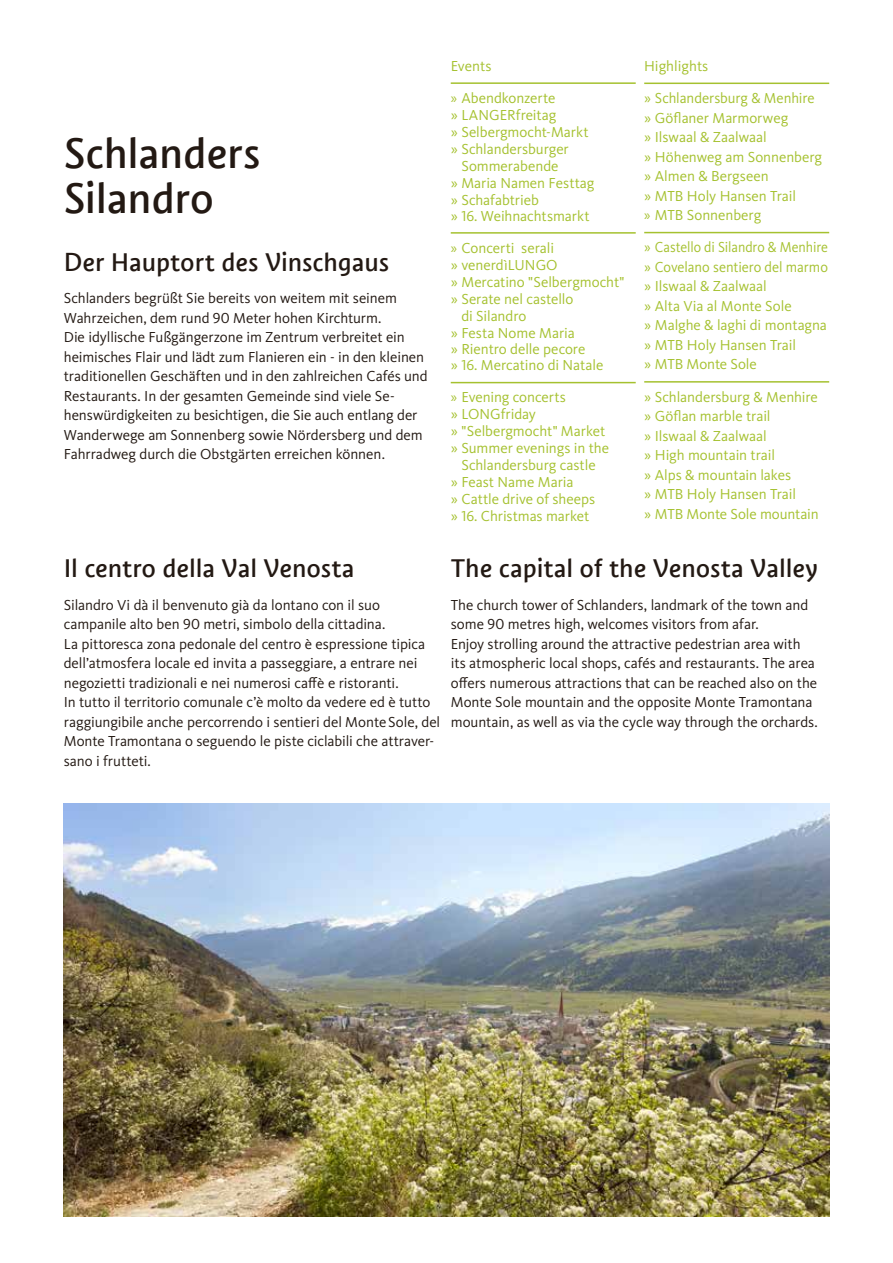
<style>
.page{position:relative;width:893px;height:1263px;background:#fff}
.page>*{position:absolute;margin:0;border:0;box-sizing:border-box;transform-origin:0 0}
.t1{font:45px/45px "Suedtirol Next TT";letter-spacing:-.01em;color:#231913}
.t2{font:27px "Suedtirol Next TT";letter-spacing:-.005em;color:#231913}
.t3{font:15px/19.5px "Kievit OT";letter-spacing:-.005em;color:#231913}
.t4{font:15px/19.5px "Kievit OT";letter-spacing:-.005em;color:#a5c12f}
.t5{font:15px/19.5px "Kievit OT";letter-spacing:-.005em;color:#a5c12f;scale:.93 1}
.s1{font-family:"Myriad Pro"}
</style>
<div class="page">
<img style="left:64px;top:804px;width:765px;height:412px">
<hr style="left:451px;top:82px;width:185px;height:2px;background:#a5c12f">
<hr style="left:451px;top:232px;width:185px;height:2px;background:#a5c12f">
<hr style="left:451px;top:382px;width:185px;height:1px;background:#a5c12f">
<hr style="left:644px;top:83px;width:185px;height:1px;background:#a5c12f">
<hr style="left:644px;top:232px;width:185px;height:1px;background:#a5c12f">
<hr style="left:644px;top:381px;width:185px;height:2px;background:#a5c12f">
<h1 class="t1" style="left:64px;top:130px;width:198px">Schlanders<br>Silandro</h1>
<h2 class="t2" style="left:64px;top:247px;width:327px">Der Hauptort des Vinschgaus</h2>
<p class="t3" style="left:64px;top:289px;width:365px">Schlanders begrüßt Sie bereits von weitem mit seinem Wahrzeichen, dem rund 90 Meter hohen Kirchturm.<br>Die idyllische Fußgängerzone im Zentrum verbreitet ein heimisches Flair und lädt zum Flanieren ein - in den kleinen traditionellen Geschäften und in den zahlreichen Cafés und Restaurants. In der gesamten Gemeinde sind viele Se&shy;henswürdigkeiten zu besichtigen, die Sie auch entlang der Wanderwege am Sonnenberg sowie Nördersberg und dem Fahrradweg durch die Obstgärten erreichen können.</p>
<p class="t4" style="left:451px;top:50px;width:106px;line-height:32.2px">Events<br><span class="s1">»</span> Abendkonzerte</p>
<p class="t4" style="left:451px;top:105px;width:107px">» LANGERfreitag</p>
<p class="t4" style="left:451px;top:122px;width:139px">» Selbergmocht-Markt</p>
<p class="t4" style="left:451px;top:139px;width:120px">» Schlandersburger</p>
<p class="t4" style="left:461px;top:156px;width:99px">Sommerabende</p>
<p class="t4" style="left:451px;top:173px;width:145px">» Maria Namen Festtag</p>
<p class="t4" style="left:451px;top:190px;width:90px">» Schafabtrieb</p>
<p class="t4" style="left:451px;top:206px;width:140px">» 16. Weihnachtsmarkt</p>
<p class="t4" style="left:451px;top:238px;width:105px"><span class="s1">»</span> Concerti serali</p>
<p class="t4" style="left:451px;top:255px;width:108px">» venerdìLUNGO</p>
<p class="t4" style="left:451px;top:272px;width:175px">» Mercatino "Selbergmocht"</p>
<p class="t4" style="left:451px;top:289px;width:124px">» Serate nel castello</p>
<p class="t4" style="left:461px;top:306px;width:66px">di Silandro</p>
<p class="t4" style="left:451px;top:323px;width:126px">» Festa Nome Maria</p>
<p class="t4" style="left:451px;top:340px;width:136px">» Rientro delle pecore</p>
<p class="t4" style="left:451px;top:356px;width:154px">» 16. Mercatino di Natale</p>
<p class="t4" style="left:451px;top:388px;width:117px"><span class="s1">»</span> Evening concerts</p>
<p class="t4" style="left:451px;top:405px;width:87px">» LONGfriday</p>
<p class="t4" style="left:451px;top:422px;width:156px">» "Selbergmocht" Market</p>
<p class="t4" style="left:451px;top:439px;width:160px">» Summer evenings in the</p>
<p class="t4" style="left:461px;top:456px;width:136px">Schlandersburg castle</p>
<p class="t4" style="left:451px;top:473px;width:124px">» Feast Name Maria</p>
<p class="t4" style="left:451px;top:490px;width:146px">» Cattle drive of sheeps</p>
<p class="t4" style="left:451px;top:507px;width:140px">» 16. Christmas market</p>
<p class="t4" style="left:644px;top:50px;width:172px;line-height:32.2px">Highlights<br>» Schlandersburg &amp; Menhire</p>
<p class="t4" style="left:644px;top:108px;width:179px">» Göflaner Marmorweg<br>» Ilswaal &amp; Zaalwaal<br>» Höhenweg am Sonnenberg » Almen &amp; Bergseen<br>» MTB Holy Hansen Trail<br><span class="s1">»</span> MTB Sonnenberg</p>
<p class="t5" style="left:644px;top:238px;width:199px">» Castello di Silandro &amp; Menhire » Covelano sentiero del marmo » Ilswaal &amp; Zaalwaal<br>» Alta Via al Monte Sole<br>» Malghe &amp; laghi di montagna » MTB Holy Hansen Trail<br>» MTB Monte Sole</p>
<p class="t4" style="left:644px;top:387px;width:176px">» Schlandersburg &amp; Menhire » Göflan marble trail<br>» Ilswaal &amp; Zaalwaal<br>» High mountain trail<br>» Alps &amp; mountain lakes<br>» MTB Holy Hansen Trail<br>» MTB Monte Sole mountain</p>
<h2 class="t2" style="left:64px;top:553px;width:292px">Il centro della Val Venosta</h2>
<p class="t3" style="left:64px;top:595px;width:378px">Silandro Vi dà il benvenuto già da lontano con il suo campanile alto ben 90 metri, simbolo della cittadina.<br>La pittoresca zona pedonale del centro è espressione tipica dell’atmosfera locale ed invita a passeggiare, a entrare nei negozietti tradizionali e nei numerosi caffè e ristoranti.<br>In tutto il territorio comunale c’è molto da vedere ed è tutto raggiungibile anche percorrendo i sentieri del Monte -Sole, del Monte Tramontana o seguendo le piste ciclabili che attraver&shy;sano i frutteti.</p>
<h2 class="t2" style="left:451px;top:553px;width:369px">The capital of the Venosta Valley</h2>
<p class="t3" style="left:451px;top:595px;width:368px">The church tower of Schlanders, landmark of the town and some 90 metres high, welcomes visitors from afar.<br>Enjoy strolling around the attractive pedestrian area with its atmospheric local shops, cafés and restaurants. The area offers numerous attractions that can be reached also on the Monte Sole mountain and the opposite Monte Tramontana mountain, as well as via the cycle way through the orchards.</p>
</div>
